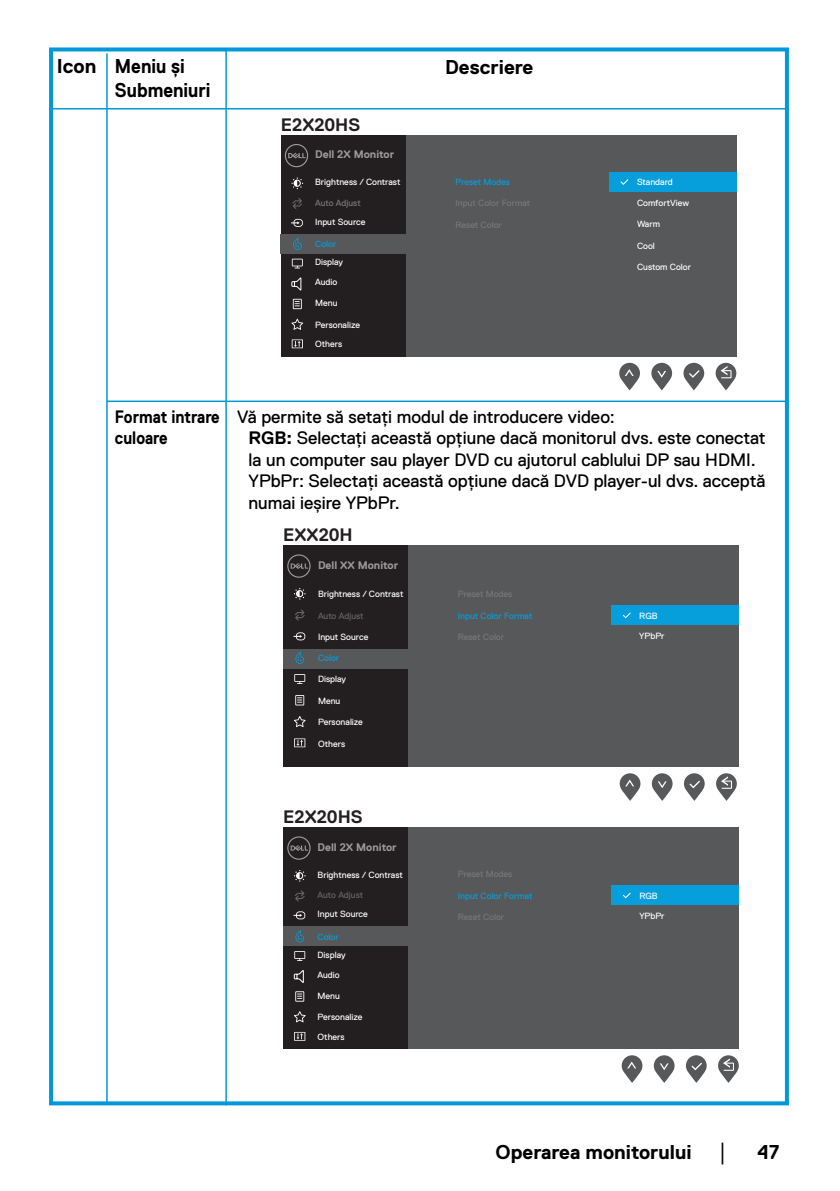
<style>
.page{position:relative;width:840px;height:1191px;background:#fff}
.page>*{position:absolute;margin:0;border:0;box-sizing:border-box;transform-origin:0 0}
.t1{font:700 20px/24px "Dell Replica";color:#000}
.t2{font:18px/21.6px "Dell Replica";color:#000}
.t3{font:700 18px/21.6px "Dell Replica";color:#000;scale:.87 1}
.t4{font:700 18px "Dell Replica";color:#231f20}
.t5{font:18px "Arial";color:#000}
.t6{font:700 11px "Dell Replica";color:#9b9b9b}
.t7{font:9px/19.2px "Dell Replica";color:#fff}
.t8{font:9px "Dell Replica";color:#787878}
.t9{font:9px "Dell Replica";color:#069edb}
.t10{font:9px "Dell Replica";color:#646464}
.s1{font-weight:700}
</style>
<div class="page">
<hr style="left:51px;top:108px;width:737px;height:1px;background:#0098d9">
<hr style="left:107px;top:400px;width:681px;height:2px;background:#0098d9">
<hr style="left:106px;top:53px;width:2px;height:1050px;background:#0098d9">
<hr style="left:225px;top:50px;width:2px;height:1055px;background:#0098d9">
<svg style="left:784px;top:51px;width:4px;height:1050px;fill:#0098d9"></svg>
<svg style="left:49px;top:51px;width:4px;height:1050px;fill:#0098d9"></svg>
<svg style="left:49px;top:47px;width:739px;height:4px;fill:#0098d9"></svg>
<svg style="left:49px;top:1101px;width:739px;height:4px;fill:#0098d9"></svg>
<svg style="left:715px;top:363px;width:21px;height:27px"></svg>
<svg style="left:651px;top:363px;width:20px;height:27px"></svg>
<svg style="left:619px;top:363px;width:20px;height:27px"></svg>
<svg style="left:683px;top:363px;width:20px;height:27px"></svg>
<div style="left:280px;top:135px;width:456px;height:221px;background:#57585a"></div>
<div style="left:280px;top:135px;width:125px;height:221px;background:#231f20"></div>
<div style="left:280px;top:234px;width:125px;height:20px;background:#57585a"></div>
<svg style="left:284px;top:144px;width:24px;height:23px"></svg>
<svg style="left:291px;top:177px;width:12px;height:12px"></svg>
<svg style="left:292px;top:198px;width:10px;height:11px"></svg>
<svg style="left:293px;top:237px;width:8px;height:13px"></svg>
<svg style="left:292px;top:259px;width:10px;height:9px"></svg>
<svg style="left:293px;top:299px;width:8px;height:10px"></svg>
<svg style="left:291px;top:319px;width:12px;height:11px"></svg>
<svg style="left:291px;top:339px;width:12px;height:9px"></svg>
<svg style="left:291px;top:219px;width:11px;height:8px"></svg>
<svg style="left:291px;top:277px;width:10px;height:13px"></svg>
<div style="left:608px;top:172px;width:128px;height:19px;background:#069edb"></div>
<svg style="left:620px;top:179px;width:8px;height:6px"></svg>
<div style="left:283px;top:545px;width:455px;height:221px;background:#57585a"></div>
<div style="left:283px;top:545px;width:125px;height:221px;background:#231f20"></div>
<div style="left:283px;top:649px;width:125px;height:19px;background:#57585a"></div>
<svg style="left:287px;top:554px;width:23px;height:24px"></svg>
<svg style="left:294px;top:588px;width:11px;height:11px"></svg>
<svg style="left:295px;top:609px;width:9px;height:11px"></svg>
<svg style="left:295px;top:651px;width:9px;height:13px"></svg>
<svg style="left:294px;top:674px;width:11px;height:10px"></svg>
<svg style="left:295px;top:695px;width:9px;height:10px"></svg>
<svg style="left:294px;top:716px;width:11px;height:11px"></svg>
<svg style="left:294px;top:738px;width:11px;height:9px"></svg>
<svg style="left:293px;top:632px;width:12px;height:8px"></svg>
<div style="left:610px;top:605px;width:128px;height:20px;background:#069edb"></div>
<svg style="left:622px;top:612px;width:8px;height:6px"></svg>
<svg style="left:716px;top:773px;width:20px;height:28px"></svg>
<svg style="left:651px;top:773px;width:21px;height:28px"></svg>
<svg style="left:619px;top:773px;width:21px;height:28px"></svg>
<svg style="left:684px;top:773px;width:20px;height:28px"></svg>
<div style="left:283px;top:827px;width:455px;height:221px;background:#57585a"></div>
<div style="left:283px;top:827px;width:125px;height:221px;background:#231f20"></div>
<div style="left:283px;top:926px;width:125px;height:20px;background:#57585a"></div>
<svg style="left:287px;top:836px;width:23px;height:23px"></svg>
<svg style="left:294px;top:870px;width:11px;height:11px"></svg>
<svg style="left:295px;top:890px;width:9px;height:11px"></svg>
<svg style="left:295px;top:930px;width:9px;height:12px"></svg>
<svg style="left:294px;top:951px;width:11px;height:10px"></svg>
<svg style="left:295px;top:991px;width:9px;height:10px"></svg>
<svg style="left:294px;top:1011px;width:11px;height:11px"></svg>
<svg style="left:294px;top:1032px;width:11px;height:8px"></svg>
<svg style="left:293px;top:911px;width:12px;height:8px"></svg>
<svg style="left:293px;top:970px;width:11px;height:12px"></svg>
<svg style="left:718px;top:1055px;width:20px;height:27px"></svg>
<svg style="left:653px;top:1055px;width:21px;height:27px"></svg>
<svg style="left:621px;top:1055px;width:21px;height:27px"></svg>
<svg style="left:686px;top:1055px;width:20px;height:27px"></svg>
<div style="left:610px;top:885px;width:128px;height:20px;background:#069edb"></div>
<svg style="left:623px;top:892px;width:7px;height:6px"></svg>
<h1 class="t1" style="left:115px;top:54px;width:97px;text-indent:-58px">Icon Meniu și<br>Submeniuri</h1>
<h1 class="t1" style="left:445px;top:56px;width:89px">Descriere</h1>
<h2 class="t4" style="left:280px;top:114px;width:81px">E2X20HS</h2>
<p class="t6" style="left:315px;top:148px;width:81px">Dell 2X Monitor</p>
<p class="t7" style="left:315px;top:173px;width:87px">Brightness / Contrast</p>
<p class="t8" style="left:315px;top:197px;width:47px">Auto Adjust</p>
<p class="t7" style="left:315px;top:212px;width:52px">Input Source</p>
<p class="t9" style="left:315px;top:239px;width:23px">Color</p>
<p class="t7" style="left:315px;top:253px;width:29px">Display</p>
<p class="t7" style="left:315px;top:294px;width:24px">Menu</p>
<p class="t9" style="left:455px;top:177px;width:56px">Preset Modes</p>
<p class="t8" style="left:455px;top:198px;width:76px">Input Color Format</p>
<p class="t8" style="left:455px;top:220px;width:48px">Reset Color</p>
<p class="t7" style="left:315px;top:273px;width:24px">Audio</p>
<p class="t7" style="left:315px;top:315px;width:46px">Personalize<br>Others</p>
<p class="t7" style="left:636px;top:172px;width:37px">Standard</p>
<p class="t7" style="left:636px;top:214px;width:25px">Warm</p>
<p class="t7" style="left:636px;top:236px;width:19px">Cool</p>
<p class="t7" style="left:636px;top:194px;width:54px">ComfortView</p>
<p class="t7" style="left:636px;top:257px;width:55px">Custom Color</p>
<h2 class="t3" style="left:115px;top:406px;width:122px">Format intrare culoare</h2>
<p class="t2" style="left:248px;top:406px;width:518px;text-indent:-11px">Vă permite să setați modul de introducere video:<br><span class="s1">RGB:</span> Selectați această opțiune dacă monitorul dvs. este conectat la un computer sau player DVD cu ajutorul cablului DP sau HDMI.<br>YPbPr: Selectați această opțiune dacă DVD player-ul dvs. acceptă numai ieșire YPbPr.</p>
<h2 class="t4" style="left:283px;top:525px;width:71px">EXX20H</h2>
<p class="t6" style="left:318px;top:559px;width:82px">Dell XX Monitor</p>
<p class="t7" style="left:318px;top:585px;width:87px">Brightness / Contrast</p>
<p class="t10" style="left:318px;top:610px;width:47px">Auto Adjust</p>
<p class="t7" style="left:318px;top:627px;width:52px">Input Source</p>
<p class="t9" style="left:318px;top:653px;width:23px">Color</p>
<p class="t7" style="left:318px;top:670px;width:29px">Display</p>
<p class="t7" style="left:318px;top:691px;width:24px">Menu</p>
<p class="t7" style="left:318px;top:712px;width:46px">Personalize</p>
<p class="t7" style="left:318px;top:734px;width:29px">Others</p>
<h2 class="t4" style="left:283px;top:807px;width:81px">E2X20HS</h2>
<p class="t6" style="left:317px;top:841px;width:81px">Dell 2X Monitor</p>
<p class="t7" style="left:317px;top:865px;width:87px">Brightness / Contrast</p>
<p class="t10" style="left:317px;top:890px;width:47px">Auto Adjust</p>
<p class="t7" style="left:317px;top:904px;width:52px">Input Source</p>
<p class="t9" style="left:317px;top:931px;width:23px">Color</p>
<p class="t7" style="left:317px;top:945px;width:29px">Display</p>
<p class="t7" style="left:317px;top:986px;width:24px">Menu</p>
<p class="t7" style="left:317px;top:965px;width:24px">Audio</p>
<p class="t7" style="left:317px;top:1007px;width:46px">Personalize<br>Others</p>
<p class="t8" style="left:457px;top:589px;width:56px">Preset Modes</p>
<p class="t9" style="left:457px;top:610px;width:76px">Input Color Format</p>
<p class="t8" style="left:457px;top:632px;width:48px">Reset Color</p>
<p class="t7" style="left:639px;top:626px;width:27px">YPbPr</p>
<p class="t7" style="left:639px;top:606px;width:20px">RGB</p>
<p class="t8" style="left:457px;top:869px;width:56px">Preset Modes</p>
<p class="t9" style="left:457px;top:890px;width:76px">Input Color Format</p>
<p class="t8" style="left:457px;top:911px;width:48px">Reset Color</p>
<p class="t7" style="left:639px;top:906px;width:27px">YPbPr</p>
<p class="t7" style="left:639px;top:886px;width:20px">RGB</p>
<h1 class="t1" style="left:495px;top:1140px;width:197px">Operarea monitorului</h1>
<h2 class="t5" style="left:717px;top:1140px;width:13px">│</h2>
<h1 class="t1" style="left:757px;top:1140px;width:23px">47</h1>
</div>
